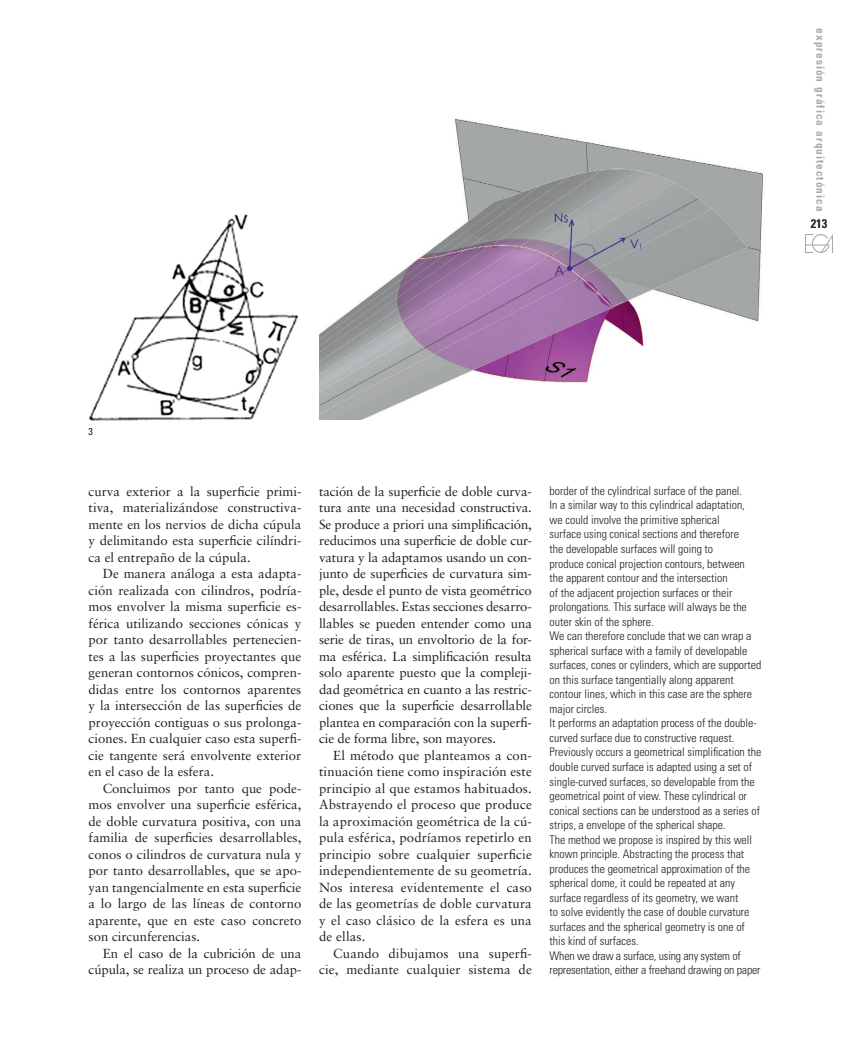
<style>
.page{position:relative;width:851px;height:1063px;background:#fff}
.page>*{position:absolute;margin:0;border:0;box-sizing:border-box;transform-origin:0 0}
.general_00{font:13.12px/16.5px "Sabon";color:#231f20;text-align:justify}
.t1{font:700 condensed 12.5px "Univers";color:#231f20}
.general_00-2{font:300 condensed 11.88px/14.5px "Univers";color:#231f20}
.t2{font:700 condensed 11.25px "Univers";letter-spacing:.09em;color:#a8a9ad}
.PIES_DE_FOTO_INGLES{font:condensed 10px "Univers";color:#231f20}
</style>
<div class="page">
<img style="left:805px;top:235px;width:27px;height:17px">
<img style="left:89px;top:214px;width:209px;height:207px">
<img style="left:319px;top:118px;width:444px;height:302px">
<p class="t2" style="left:827px;top:28px;width:184px;rotate:90deg">expresión gráfica arquitectónica</p>
<p class="t1" style="left:810px;top:216px;width:18px">213</p>
<p class="PIES_DE_FOTO_INGLES" style="left:89px;top:425px;width:6px">3</p>
<p class="general_00" style="left:89px;top:483px;width:214px">curva exterior a la superficie primi&shy;tiva, materializándose constructiva&shy;mente en los nervios de dicha cúpula y delimitando esta superficie cilíndri&shy;ca el entrepaño de la cúpula.</p>
<p class="general_00" style="left:89px;top:565px;width:214px;text-indent:14px">De manera análoga a esta adapta&shy;ción realizada con cilindros, podría&shy;mos envolver la misma superficie es&shy;férica utilizando secciones cónicas y por tanto desarrollables pertenecien&shy;tes a las superficies proyectantes que generan contornos cónicos, compren&shy;didas entre los contornos aparentes y la intersección de las superficies de proyección contiguas o sus prolonga&shy;ciones. En cualquier caso esta superfi&shy;cie tangente será envolvente exterior en el caso de la esfera.</p>
<p class="general_00" style="left:89px;top:780px;width:214px;text-indent:14px">Concluimos por tanto que pode&shy;mos envolver una superficie esférica, de doble curvatura positiva, con una familia de superficies desarrollables, conos o cilindros de curvatura nula y por tanto desarrollables, que se apo&shy;yan tangencialmente en esta superficie a lo largo de las líneas de contorno aparente, que en este caso concreto son circunferencias.</p>
<p class="general_00" style="left:89px;top:945px;width:214px;text-align:right">En el caso de la cubrición de una cúpula, se realiza un proceso de adap-</p>
<p class="general_00" style="left:319px;top:483px;width:214px">tación de la superficie de doble curva&shy;tura ante una necesidad constructiva.<br>Se produce a priori una simplificación, reducimos una superficie de doble cur&shy;vatura y la adaptamos usando un con&shy;junto de superficies de curvatura sim&shy;ple, desde el punto de vista geométrico desarrollables. Estas secciones desarro&shy;llables se pueden entender como una serie de tiras, un envoltorio de la for&shy;ma esférica. La simplificación resulta solo aparente puesto que la compleji&shy;dad geométrica en cuanto a las restric&shy;ciones que la superficie desarrollable plantea en comparación con la superfi&shy;cie de forma libre, son mayores.</p>
<p class="general_00" style="left:319px;top:747px;width:214px;text-indent:14px">El método que planteamos a con&shy;tinuación tiene como inspiración este principio al que estamos habituados.<br>Abstrayendo el proceso que produce la aproximación geométrica de la cú&shy;pula esférica, podríamos repetirlo en principio sobre cualquier superficie independientemente de su geometría.<br>Nos interesa evidentemente el caso de las geometrías de doble curvatura y el caso clásico de la esfera es una de ellas.</p>
<p class="general_00" style="left:319px;top:945px;width:214px;text-align:right">Cuando dibujamos una superfi&shy;cie, mediante cualquier sistema de</p>
<p class="general_00-2" style="left:549px;top:483px;width:194px">border of the cylindrical surface of the panel.</p>
<p class="general_00-2" style="left:549px;top:498px;width:199px">In a similar way to this cylindrical adaptation, we could involve the primitive spherical surface using conical sections and therefore the developable surfaces will going to produce conical projection contours, between the apparent contour and the intersection<br>of the adjacent projection surfaces or their prolongations. This surface will always be the outer skin of the sphere.</p>
<p class="general_00-2" style="left:549px;top:629px;width:213px">We can therefore conclude that we can wrap a spherical surface with a family of developable surfaces, cones or cylinders, which are supported on this surface tangentially along apparent contour lines, which in this case are the sphere major circles.</p>
<p class="general_00-2" style="left:549px;top:716px;width:213px">It performs an adaptation process of the double&shy;curved surface due to constructive request.<br>Previously occurs a geometrical simplification the double curved surface is adapted using a set of single-curved surfaces, so developable from the geometrical point of view. These cylindrical or conical sections can be understood as a series of strips, a envelope of the spherical shape.</p>
<p class="general_00-2" style="left:549px;top:832px;width:204px">The method we propose is inspired by this well known principle. Abstracting the process that produces the geometrical approximation of the spherical dome, it could be repeated at any surface regardless of its geometry, we want<br>to solve evidently the case of double curvature surfaces and the spherical geometry is one of this kind of surfaces.</p>
<p class="general_00-2" style="left:549px;top:949px;width:212px">When we draw a surface, using any system of representation, either a freehand drawing on paper</p>
</div>
